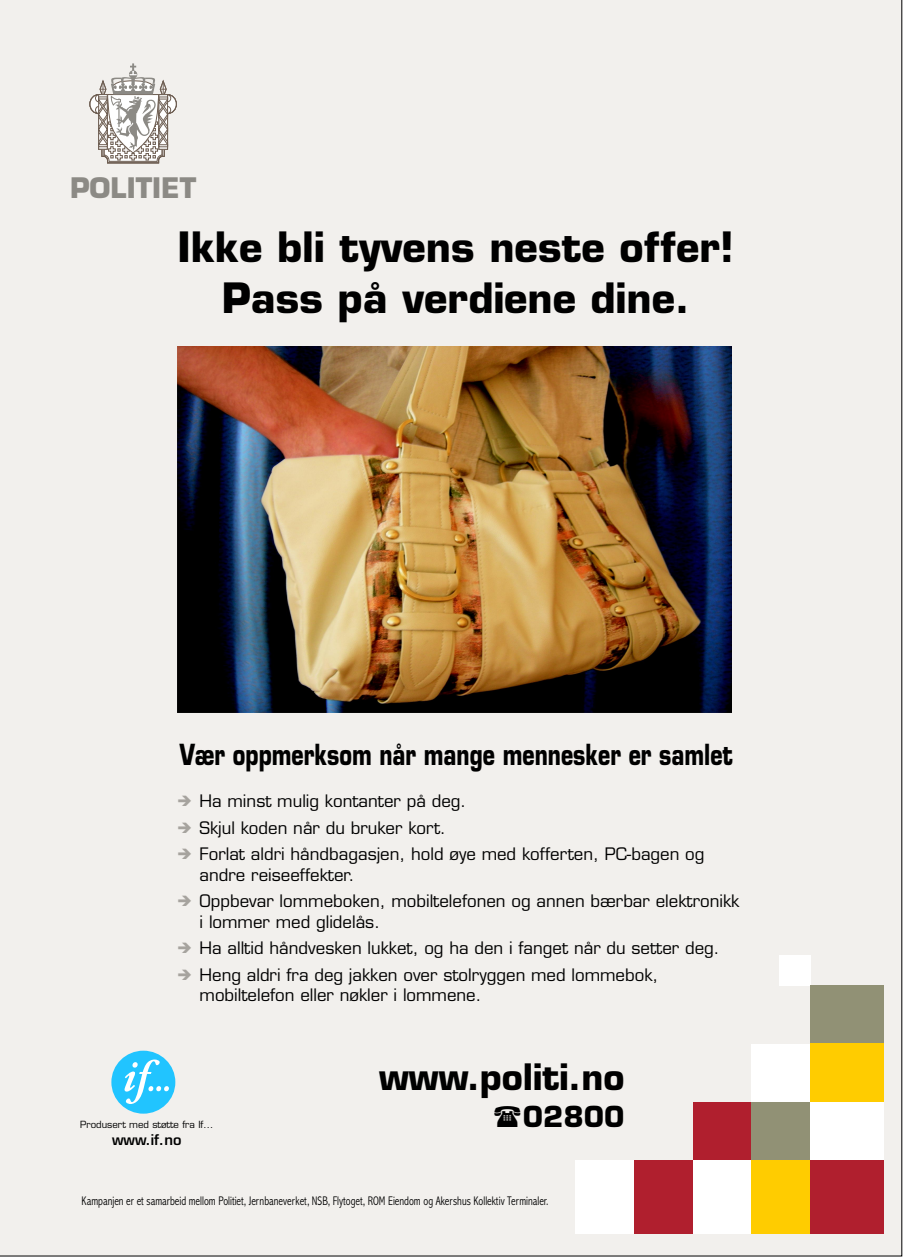
<style>
.page{position:relative;width:903px;height:1260px;background:#fff}
.page>*{position:absolute;margin:0;border:0;box-sizing:border-box;transform-origin:0 0}
.t1{font:700 40.81px/50.4px "Eurostile";color:#000;text-align:center}
.t2{font:700 35.52px "Eurostile";color:#000}
.t3{font:700 28.35px "Eurostile";color:#000;scale:.75 1}
.t4{font:700 28.24px "Eurostile";color:#000}
.t5{font:700 27.62px "Eurostile";color:#8c8a85}
.t6{font:16.8px/26.6px "Eurostile";color:#000}
.t7{font:600 14.45px "Eurostile";color:#000}
.t8{font:14.28px/26.6px "Wingdings";color:#a6a39e;text-align:justify}
.t9{font:300 condensed 12.6px "Abadi";color:#000;scale:.9 1}
.t10{font:9.62px "Eurostile";color:#000}
</style>
<div class="page">
<div style="left:0;top:0;width:902px;height:1256px;background:#f2f0ed"></div>
<div style="left:575px;top:1160px;width:59px;height:74px;background:#fff"></div>
<div style="left:634px;top:1160px;width:59px;height:74px;background:#b01f2e"></div>
<div style="left:693px;top:1102px;width:58px;height:58px;background:#b01f2e"></div>
<div style="left:693px;top:1160px;width:58px;height:74px;background:#fff"></div>
<div style="left:751px;top:1044px;width:59px;height:58px;background:#fff"></div>
<div style="left:779px;top:955px;width:31px;height:31px;background:#fff"></div>
<div style="left:751px;top:1102px;width:59px;height:58px;background:#919175"></div>
<div style="left:751px;top:1160px;width:59px;height:74px;background:#fc0"></div>
<div style="left:810px;top:986px;width:73px;height:58px;background:#919175"></div>
<div style="left:810px;top:1044px;width:73px;height:58px;background:#fc0"></div>
<div style="left:810px;top:1102px;width:73px;height:58px;background:#fff"></div>
<div style="left:810px;top:1160px;width:73px;height:74px;background:#b01f2e"></div>
<svg style="left:90px;top:63px;width:86px;height:100px"></svg>
<div style="left:111px;top:1051px;width:64px;height:63px;background:#21c4ff;border-radius:50%"></div>
<svg style="left:125px;top:1060px;width:44px;height:44px"></svg>
<img style="left:177px;top:346px;width:554px;height:367px">
<svg style="left:494px;top:1106px;width:26px;height:21px"></svg>
<svg style="left:179px;top:896px;width:12px;height:10px"></svg>
<svg style="left:179px;top:943px;width:12px;height:37px"></svg>
<h3 class="t5" style="left:70px;top:177px;width:128px">POLITIET</h3>
<h1 class="t1" style="left:178px;top:227px;width:558px">Ikke bli tyvens neste offer!<br>Pass på verdiene dine.</h1>
<h3 class="t3" style="left:180px;top:744px;width:739px">Vær oppmerksom når mange mennesker er samlet</h3>
<p class="t8" style="left:177px;top:789px;width:93px">➔ ➔ ➔</p>
<p class="t6" style="left:200px;top:789px;width:506px">Ha minst mulig kontanter på deg.<br>Skjul koden når du bruker kort.<br>Forlat aldri håndbagasjen, hold øye med kofferten, PC-bagen og</p>
<p class="t6" style="left:200px;top:863px;width:541px">andre reiseeffekter.<br>Oppbevar lommeboken, mobiltelefonen og annen bærbar elektronikk</p>
<p class="t6" style="left:200px;top:910px;width:522px">i lommer med glidelås.<br>Ha alltid håndvesken lukket, og ha den i fanget når du setter deg.<br>Heng aldri fra deg jakken over stolryggen med lommebok,</p>
<p class="t6" style="left:200px;top:984px;width:283px">mobiltelefon eller nøkler i lommene.</p>
<p class="t10" style="left:80px;top:1121px;width:135px">Produsert med støtte fra If...</p>
<p class="t7" style="left:112px;top:1134px;width:71px">www.if.no</p>
<h2 class="t2" style="left:379px;top:1064px;width:247px">www.politi.no</h2>
<h3 class="t4" style="left:523px;top:1106px;width:103px">02800</h3>
<p class="t9" style="left:81px;top:1196px;width:520px">Kampanjen er et samarbeid mellom Politiet, Jernbaneverket, NSB, Flytoget, ROM Eiendom og Akershus Kollektiv Terminaler.</p>
</div>
